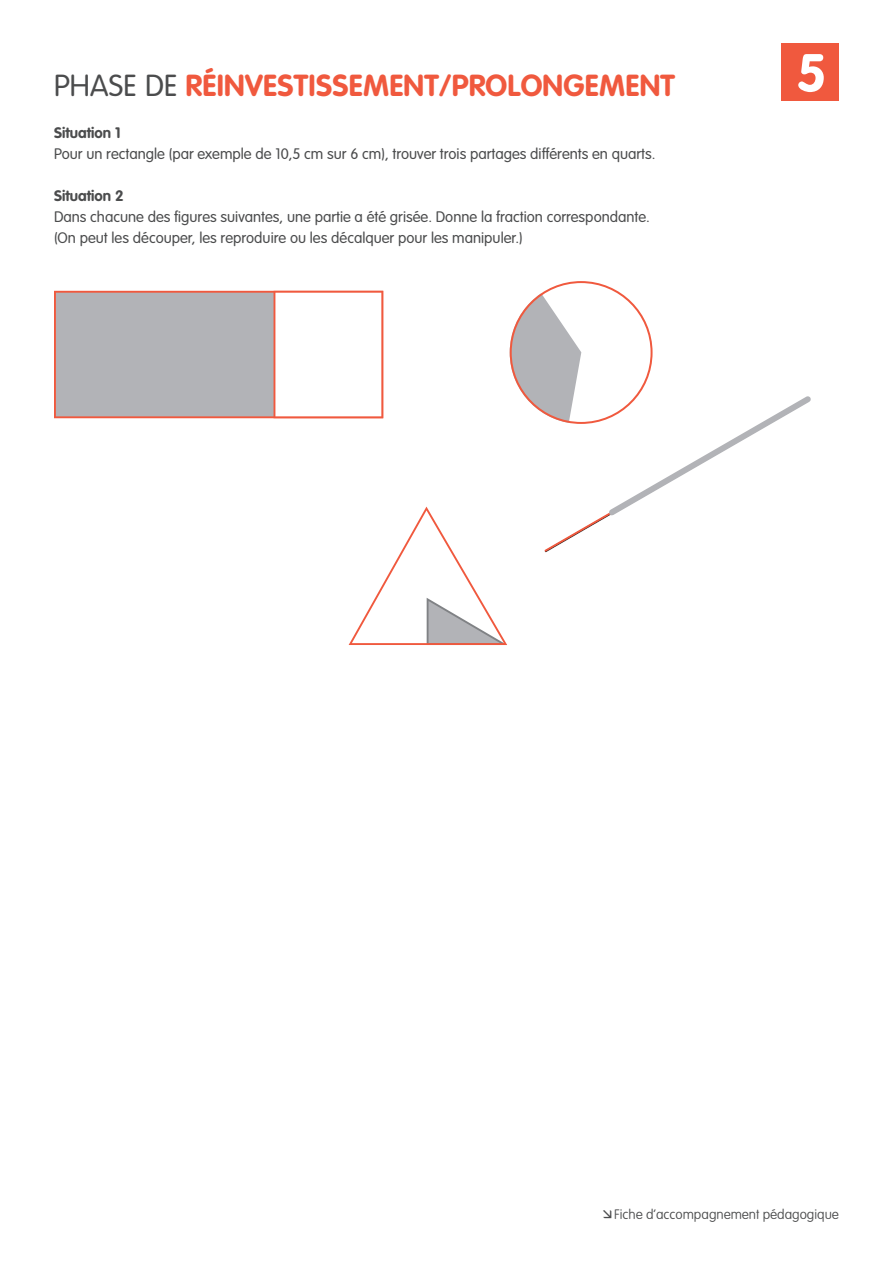
<style>
.page{position:relative;width:893px;height:1263px;background:#fff}
.page>*{position:absolute;margin:0;border:0;box-sizing:border-box;transform-origin:0 0}
.t1{font:700 52.5px "VAG Rounded Std";color:#fff}
._03_Tablo_Surtitre_G{font:700 30px "VAG Rounded Std";letter-spacing:.01em;color:#f0593e}
._02_Txt_courant_Gris{font:300 15px "VAG Rounded Std";color:#4b4c4d}
._02_Txt_courant_Gris-2{font:700 15px "VAG Rounded Std";color:#4b4c4d}
.t2{font:100 13.5px "VAG Rounded Std";color:#4b4c4d}
.s1{font-weight:300;color:#4b4c4d}
</style>
<div class="page">
<div style="left:781px;top:43px;width:58px;height:58px;background:#f0593e"></div>
<svg style="left:54px;top:281px;width:757px;height:364px"></svg>
<p class="_03_Tablo_Surtitre_G" style="left:54px;top:68px;width:622px"><span class="s1">PHASE DE</span> RÉINVESTISSEMENT/PROLONGEMENT</p>
<p class="_02_Txt_courant_Gris-2" style="left:54px;top:124px;width:68px">Situation 1</p>
<p class="_02_Txt_courant_Gris" style="left:54px;top:145px;width:603px">Pour un rectangle (par exemple de 10,5 cm sur 6 cm), trouver trois partages différents en quarts.</p>
<p class="_02_Txt_courant_Gris-2" style="left:54px;top:187px;width:71px">Situation 2</p>
<p class="_02_Txt_courant_Gris" style="left:54px;top:208px;width:597px">Dans chacune des figures suivantes, une partie a été grisée. Donne la fraction correspondante.</p>
<p class="_02_Txt_courant_Gris" style="left:54px;top:229px;width:470px">(On peut les découper, les reproduire ou les décalquer pour les manipuler.)</p>
<h1 class="t1" style="left:797px;top:42px;width:32px">5</h1>
<p class="t2" style="left:614px;top:1207px;width:226px">Fiche d’accompagnement pédagogique</p>
</div>
